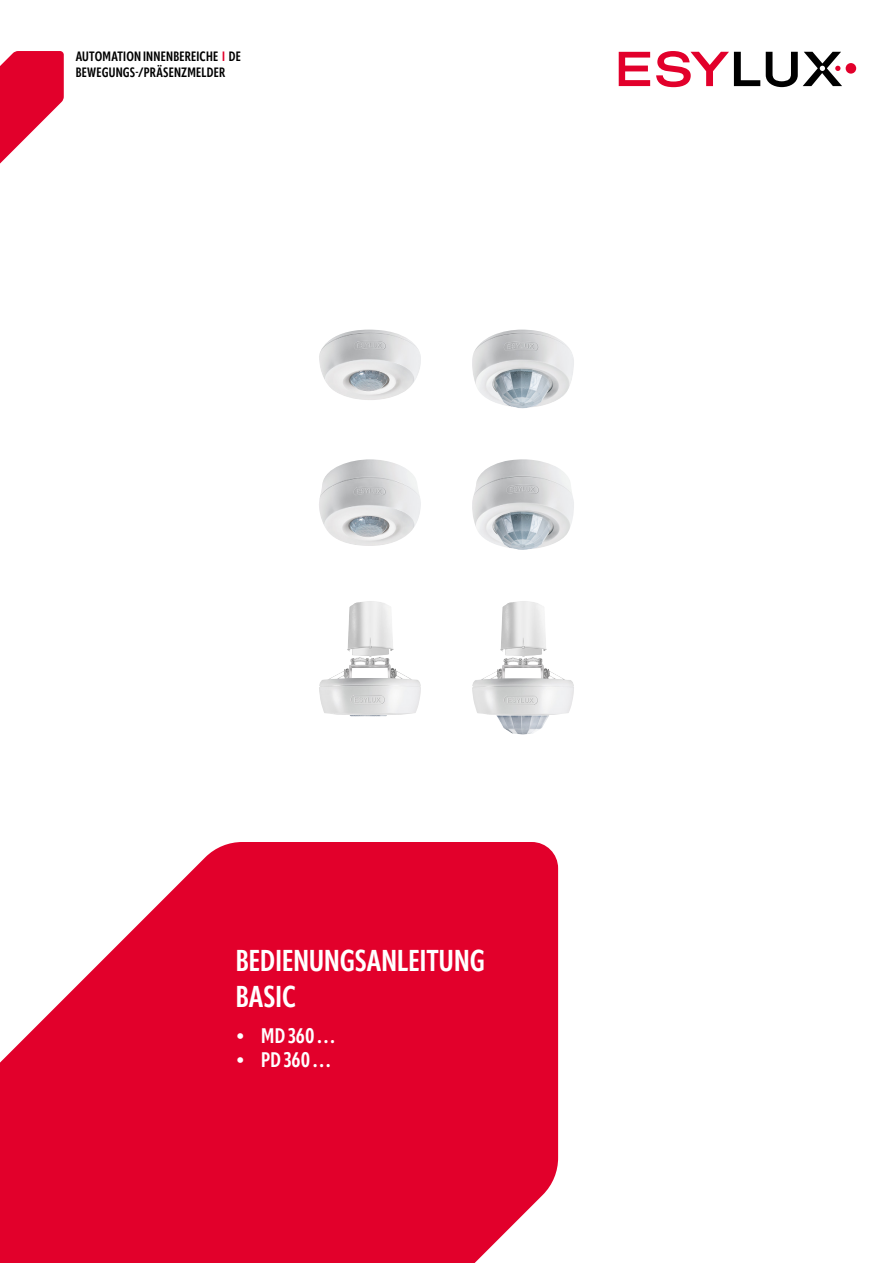
<style>
.page{position:relative;width:893px;height:1263px;background:#fff}
.page>*{position:absolute;margin:0;border:0;box-sizing:border-box;transform-origin:0 0}
.t1{font:700 30px/36px "Apparat Extra Cond";color:#fff}
.t2{font:700 21px "Apparat Extra Cond";letter-spacing:.005em;color:#fff}
.t3{font:700 13.5px/16.5px "Apparat Extra Cond";letter-spacing:.015em;color:#000}
.s1{color:#e2002b}
</style>
<div class="page">
<svg style="left:0;top:842px;width:558px;height:421px;background:#e51e44"></svg>
<svg style="left:0;top:51px;width:64px;height:113px"></svg>
<svg style="left:619px;top:52px;width:31px;height:34px"></svg>
<svg style="left:656px;top:51px;width:104px;height:36px"></svg>
<div style="left:846px;top:63px;width:10px;height:11px;background:#e2002b;border-radius:50%"></div>
<svg style="left:766px;top:52px;width:76px;height:35px"></svg>
<img style="left:319px;top:330px;width:102px;height:70px">
<img style="left:319px;top:459px;width:102px;height:87px">
<img style="left:319px;top:601px;width:102px;height:115px">
<img style="left:472px;top:330px;width:102px;height:78px">
<img style="left:472px;top:459px;width:102px;height:91px">
<img style="left:472px;top:601px;width:102px;height:133px">
<p class="t3" style="left:76px;top:48px;width:167px">AUTOMATION INNENBEREICHE <span class="s1">I</span> DE<br>BEWEGUNGS-/PRÄSENZMELDER</p>
<h1 class="t1" style="left:236px;top:942px;width:251px">BEDIENUNGSANLEITUNG<br>BASIC</h1>
<h2 class="t2" style="left:236px;top:1023px;width:100px">• MD 360 …</h2>
<h2 class="t2" style="left:236px;top:1047px;width:96px">• PD 360 …</h2>
</div>
